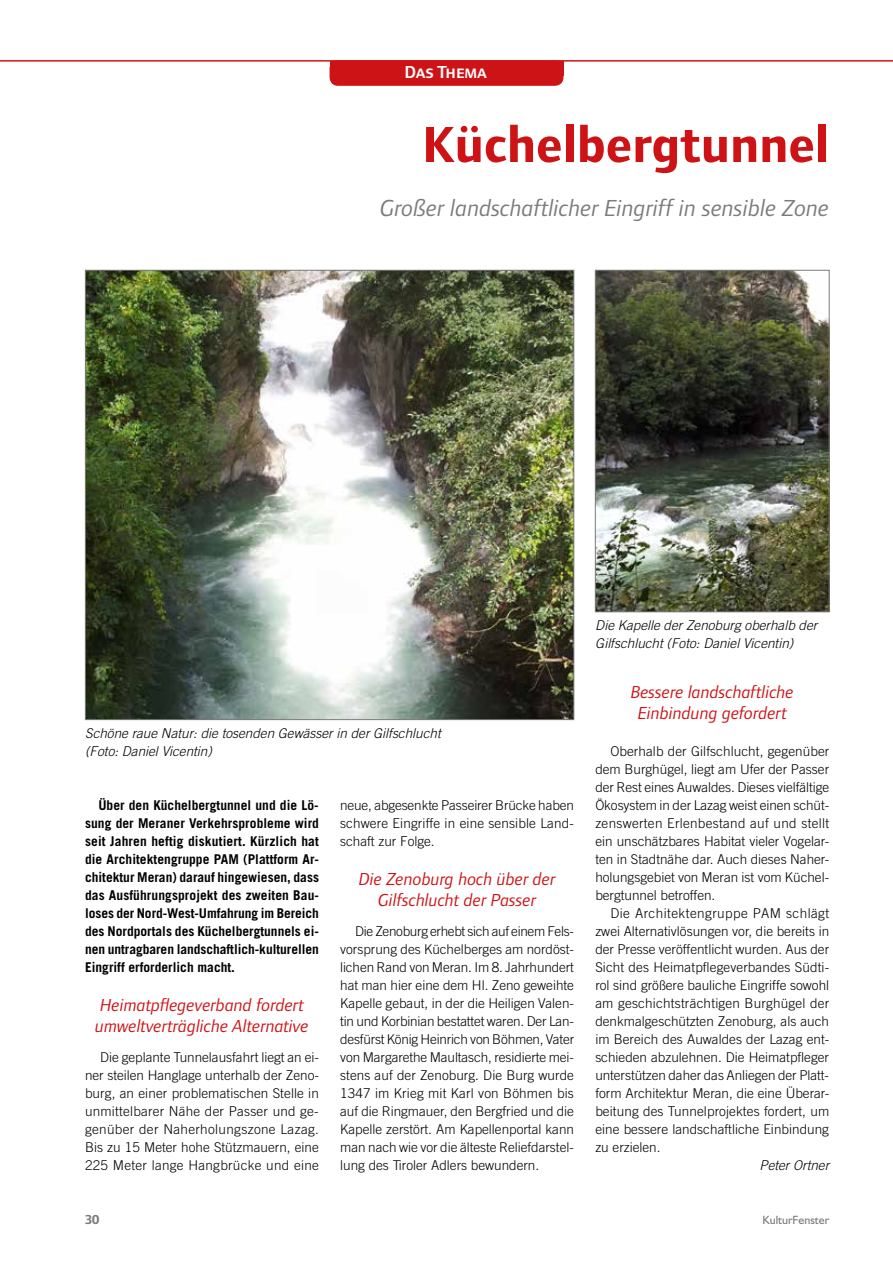
<style>
.page{position:relative;width:893px;height:1263px;background:#fff}
.page>*{position:absolute;margin:0;border:0;box-sizing:border-box;transform-origin:0 0}
.t1{font:700 52.5px "Foundry Form Sans";color:#cd1316}
.t2{font:italic 24px "Foundry Form Sans";color:#7b7b7a}
.t3{font:italic 18px/21px "Foundry Form Sans";color:#cd1316;text-align:center}
.t4{font:18px "Foundry Form Sans Demi SC";color:#fff}
.t5{font:300 13.5px/18px "Trade Gothic";color:#000;text-align:justify}
.t6{font:700 13.5px/18px "Trade Gothic";color:#000;text-align:justify}
.t7{font:italic 300 13.5px/18px "Trade Gothic";color:#000}
.t8{font:700 13.5px "Foundry Form Sans";color:#7b7b7a}
.t9{font:12px "Humanist 521 BT";color:#7b7b7a}
</style>
<div class="page">
<hr style="left:0;top:60px;width:893px;height:2px;background:#cd1316">
<div style="left:330px;top:60px;width:233px;height:26px;background:#cd1316;border-radius:9px"></div>
<img style="left:597px;top:272px;width:230px;height:338px">
<div style="left:595px;top:270px;width:234px;height:342px;border:1px solid #7b7b7a"></div>
<img style="left:87px;top:272px;width:485px;height:446px">
<h3 class="t4" style="left:404px;top:62px;width:84px">Das Thema</h3>
<h1 class="t1" style="left:422px;top:115px;width:409px">Küchelbergtunnel</h1>
<h2 class="t2" style="left:380px;top:195px;width:451px">Großer landschaftlicher Eingriff in sensible Zone</h2>
<p class="t7" style="left:85px;top:724px;width:357px">Schöne raue Natur: die tosenden Gewässer in der Gilfschlucht (Foto: Daniel Vicentin)</p>
<p class="t6" style="left:85px;top:796px;width:235px;text-indent:13px">Über den Küchelbergtunnel und die Lö&shy;sung der Meraner Verkehrsprobleme wird seit Jahren heftig diskutiert. Kürzlich hat die Architektengruppe PAM (Plattform Ar&shy;chitektur Meran) darauf hingewiesen, dass das Ausführungsprojekt des zweiten Bau&shy;loses der Nord-West-Umfahrung im Bereich des Nordportals des Küchelbergtunnels ei&shy;nen untragbaren landschaftlich-kulturellen Eingriff erforderlich macht.</p>
<h3 class="t3" style="left:95px;top:994px;width:215px;text-align:left">Heimatpflegeverband fordert umweltverträgliche Alternative</h3>
<p class="t5" style="left:85px;top:1048px;width:235px;text-indent:15px">Die geplante Tunnelausfahrt liegt an ei&shy;ner steilen Hanglage unterhalb der Zeno&shy;burg, an einer problematischen Stelle in unmittelbarer Nähe der Passer und ge&shy;genüber der Naherholungszone Lazag.<br>Bis zu 15 Meter hohe Stützmauern, eine 225 Meter lange Hangbrücke und eine</p>
<p class="t5" style="left:340px;top:796px;width:235px">neue, abgesenkte Passeirer Brücke haben schwere Eingriffe in eine sensible Land&shy;schaft zur Folge.</p>
<h3 class="t3" style="left:359px;top:868px;width:198px">Die Zenoburg hoch über der<br>Gilfschlucht der Passer</h3>
<p class="t5" style="left:340px;top:922px;width:235px;text-indent:15px">Die Zenoburg erhebt sich auf einem Fels&shy;vorsprung des Küchelberges am nordöst&shy;lichen Rand von Meran. Im 8. Jahrhundert hat man hier eine dem Hl. Zeno geweihte Kapelle gebaut, in der die Heiligen Valen&shy;tin und Korbinian bestattet waren. Der Lan&shy;desfürst König Heinrich von Böhmen, Vater von Margarethe Maultasch, residierte mei&shy;stens auf der Zenoburg. Die Burg wurde 1347 im Krieg mit Karl von Böhmen bis auf die Ringmauer, den Bergfried und die Kapelle zerstört. Am Kapellenportal kann man nach wie vor die älteste Reliefdarstel&shy;lung des Tiroler Adlers bewundern.</p>
<p class="t7" style="left:595px;top:616px;width:224px">Die Kapelle der Zenoburg oberhalb der<br>Gilfschlucht (Foto: Daniel Vicentin)</p>
<h3 class="t3" style="left:631px;top:682px;width:165px">Bessere landschaftliche<br>Einbindung gefordert</h3>
<p class="t5" style="left:595px;top:742px;width:235px;text-indent:15px">Oberhalb der Gilfschlucht, gegenüber dem Burghügel, liegt am Ufer der Passer der Rest eines Auwaldes. Dieses vielfältige Ökosystem in der Lazag weist einen schüt&shy;zenswerten Erlenbestand auf und stellt ein unschätzbares Habitat vieler Vogelar&shy;ten in Stadtnähe dar. Auch dieses Naher&shy;holungsgebiet von Meran ist vom Küchel&shy;bergtunnel betroffen.</p>
<p class="t5" style="left:595px;top:904px;width:235px;text-indent:15px">Die Architektengruppe PAM schlägt zwei Alternativlösungen vor, die bereits in der Presse veröffentlicht wurden. Aus der Sicht des Heimatpflegeverbandes Südti&shy;rol sind größere bauliche Eingriffe sowohl am geschichtsträchtigen Burghügel der denkmalgeschützten Zenoburg, als auch im Bereich des Auwaldes der Lazag ent&shy;schieden abzulehnen. Die Heimatpfleger unterstützen daher das Anliegen der Platt&shy;form Architektur Meran, die eine Überar&shy;beitung des Tunnelprojektes fordert, um eine bessere landschaftliche Einbindung zu erzielen.</p>
<p class="t7" style="left:759px;top:1156px;width:71px">Peter Ortner</p>
<p class="t8" style="left:85px;top:1212px;width:16px">30</p>
<p class="t9" style="left:763px;top:1212px;width:68px">KulturFenster</p>
</div>
